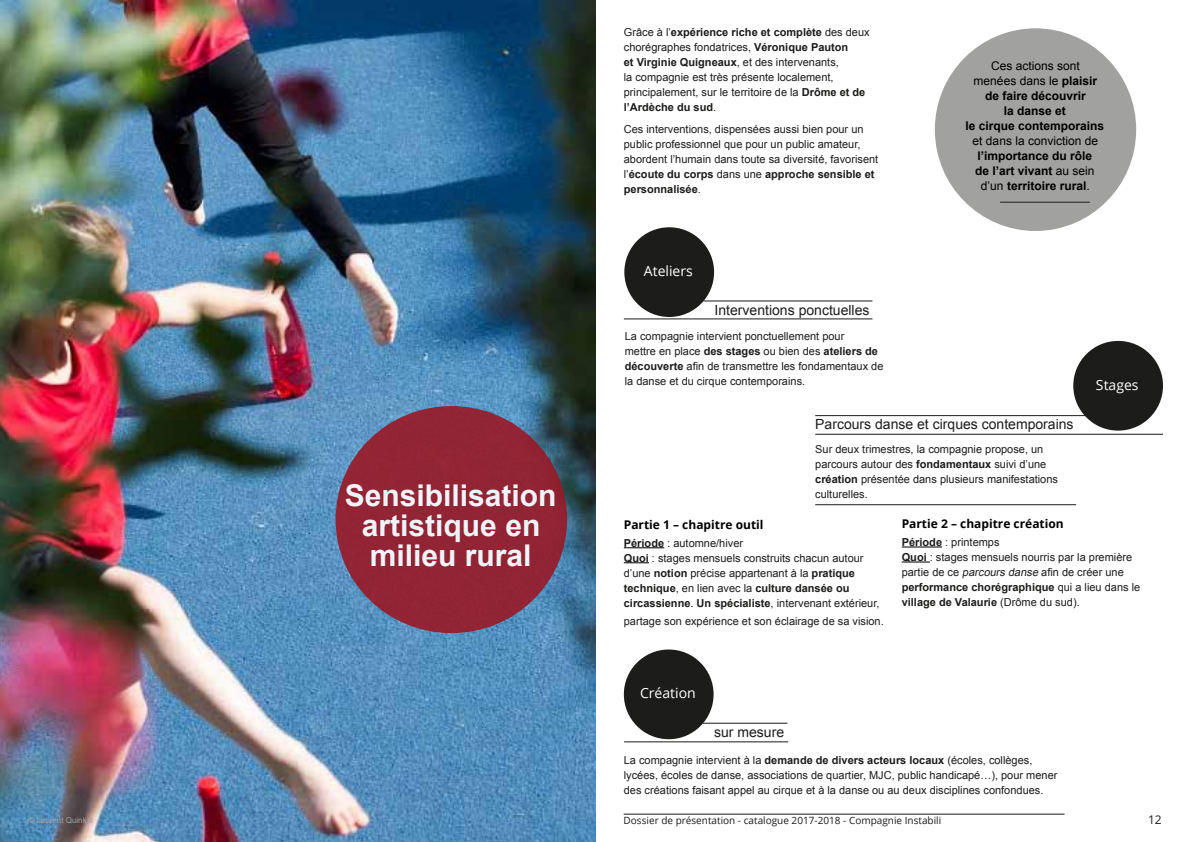
<style>
.page{position:relative;width:1191px;height:842px;background:#fff}
.page>*{position:absolute;margin:0;border:0;box-sizing:border-box;transform-origin:0 0}
.t1{font:700 30px/30px "Arial";color:#fff;text-align:center}
.t2{font:14px "Arial";color:#1c1c1b}
.t3{font:14px "Open Sans";color:#fff}
.t4{font:700 12px/15px "Arial";color:#000;text-align:center}
.t5{font:700 12px "Open Sans";color:#000}
.t6{font:12px "Arial";color:#000}
.t7{font:12px "Open Sans";color:#1c1c1b}
.t8{font:11px/15px "Arial";color:#1c1c1b}
.t9{font:10px "Open Sans";color:#1c1c1b}
.t10{font:8px "Arial";color:#a1a1a0}
.s1{font-weight:700}
.s2{font-weight:400}
.s3{font-style:italic}
</style>
<div class="page">
<img style="left:0;top:0;width:595px;height:842px">
<hr style="left:624px;top:547px;width:40px;height:1px;background:#1c1c1b">
<svg style="left:624px;top:562px;width:25px;height:1px"></svg>
<hr style="left:901px;top:546px;width:41px;height:2px;background:#1c1c1b">
<hr style="left:901px;top:561px;width:29px;height:2px;background:#1c1c1b">
<div style="left:335px;top:406px;width:232px;height:227px;background:#922435;border-radius:50%"></div>
<div style="left:934px;top:28px;width:202px;height:203px;background:#a1a1a0;border-radius:50%"></div>
<hr style="left:1000px;top:202px;width:89px;height:1px;background:#1c1c1b">
<hr style="left:703px;top:300px;width:169px;height:1px;background:#1c1c1b">
<div style="left:624px;top:227px;width:90px;height:90px;background:#1c1c1b;border-radius:50%"></div>
<hr style="left:624px;top:318px;width:248px;height:1px;background:#1c1c1b">
<hr style="left:815px;top:415px;width:326px;height:1px;background:#1c1c1b">
<div style="left:1073px;top:341px;width:90px;height:90px;background:#1c1c1b;border-radius:50%"></div>
<hr style="left:815px;top:434px;width:348px;height:1px;background:#1c1c1b">
<hr style="left:815px;top:504px;width:261px;height:1px;background:#1c1c1b">
<hr style="left:703px;top:723px;width:84px;height:1px;background:#1c1c1b">
<div style="left:624px;top:649px;width:89px;height:90px;background:#1c1c1b;border-radius:50%"></div>
<hr style="left:624px;top:741px;width:164px;height:1px;background:#1c1c1b">
<hr style="left:623px;top:814px;width:441px;height:1px;background:#1c1c1b">
<p class="t10" style="left:28px;top:814px;width:66px">© Laurent Quinkal</p>
<h1 class="t1" style="left:345px;top:481px;width:213px">Sensibilisation artistique en milieu rural</h1>
<p class="t8" style="left:624px;top:25px;width:247px">Grâce à l’<span class="s1">expérience riche et complète</span> des deux chorégraphes fondatrices, <span class="s1">Véronique Pauton<br>et Virginie Quigneaux</span>, et des intervenants,<br>la compagnie est très présente localement, principalement, sur le territoire de la <span class="s1">Drôme et de l’Ardèche du sud</span>.</p>
<p class="t8" style="left:624px;top:122px;width:256px">Ces interventions, dispensées aussi bien pour un public professionnel que pour un public amateur, abordent l’humain dans toute sa diversité, favorisent l’<span class="s1">écoute du corps</span> dans une <span class="s1">approche sensible et personnalisée</span>.</p>
<p class="t3" style="left:644px;top:262px;width:50px">Ateliers</p>
<p class="t2" style="left:714px;top:300px;width:156px">Interventions ponctuelles</p>
<p class="t8" style="left:625px;top:329px;width:260px">La compagnie intervient ponctuellement pour<br>mettre en place <span class="s1">des stages</span> ou bien des <span class="s1">ateliers de découverte</span> afin de transmettre les fondamentaux de la danse et du cirque contemporains.</p>
<p class="t4" style="left:965px;top:59px;width:140px"><span class="s2">Ces actions sont<br>menées dans le</span> plaisir de faire découvrir<br>la danse et<br>le cirque contemporains</p>
<p class="t6" style="left:972px;top:133px;width:127px">et dans la conviction de</p>
<p class="t4" style="left:975px;top:149px;width:121px">l’importance du rôle de l’art vivant <span class="s2">au sein d’un</span> territoire rural<span class="s2">.</span></p>
<p class="t3" style="left:1096px;top:375px;width:44px">Stages</p>
<p class="t2" style="left:815px;top:415px;width:260px">Parcours danse et cirques contemporains</p>
<p class="t8" style="left:815px;top:441px;width:244px">Sur deux trimestres, la compagnie propose, un parcours autour des <span class="s1">fondamentaux</span> suivi d’une <span class="s1">création</span> présentée dans plusieurs manifestations culturelles.</p>
<p class="t5" style="left:624px;top:516px;width:141px">Partie 1 – chapitre outil</p>
<p class="t8" style="left:624px;top:535px;width:257px"><span class="s1">Période</span> : automne/hiver<br><span class="s1">Quoi</span> : stages mensuels construits chacun autour d’une <span class="s1">notion</span> précise appartenant à la <span class="s1">pratique technique</span>, en lien avec la <span class="s1">culture dansée ou circassienne</span>. <span class="s1">Un spécialiste</span>, intervenant extérieur,</p>
<p class="t8" style="left:624px;top:613px;width:261px">partage son expérience et son éclairage de sa vision.</p>
<p class="t5" style="left:901px;top:515px;width:163px">Partie 2 – chapitre création</p>
<p class="t8" style="left:901px;top:534px;width:240px"><span class="s1">Période</span> : printemps<br><span class="s1">Quoi</span> : stages mensuels nourris par la première partie de ce <span class="s3">parcours danse</span> afin de créer une <span class="s1">performance chorégraphique</span> qui a lieu dans le <span class="s1">village de Valaurie</span> (Drôme du sud).</p>
<p class="t3" style="left:640px;top:684px;width:57px">Création</p>
<p class="t2" style="left:714px;top:723px;width:72px">sur mesure</p>
<p class="t8" style="left:624px;top:752px;width:435px">La compagnie intervient à la <span class="s1">demande de divers acteurs locaux</span> (écoles, collèges, lycées, écoles de danse, associations de quartier, MJC, public handicapé…), pour mener des créations faisant appel au cirque et à la danse ou au deux disciplines confondues.</p>
<p class="t9" style="left:623px;top:814px;width:319px">Dossier de présentation - catalogue 2017-2018 - Compagnie Instabili</p>
<p class="t7" style="left:1148px;top:811px;width:15px">12</p>
</div>
